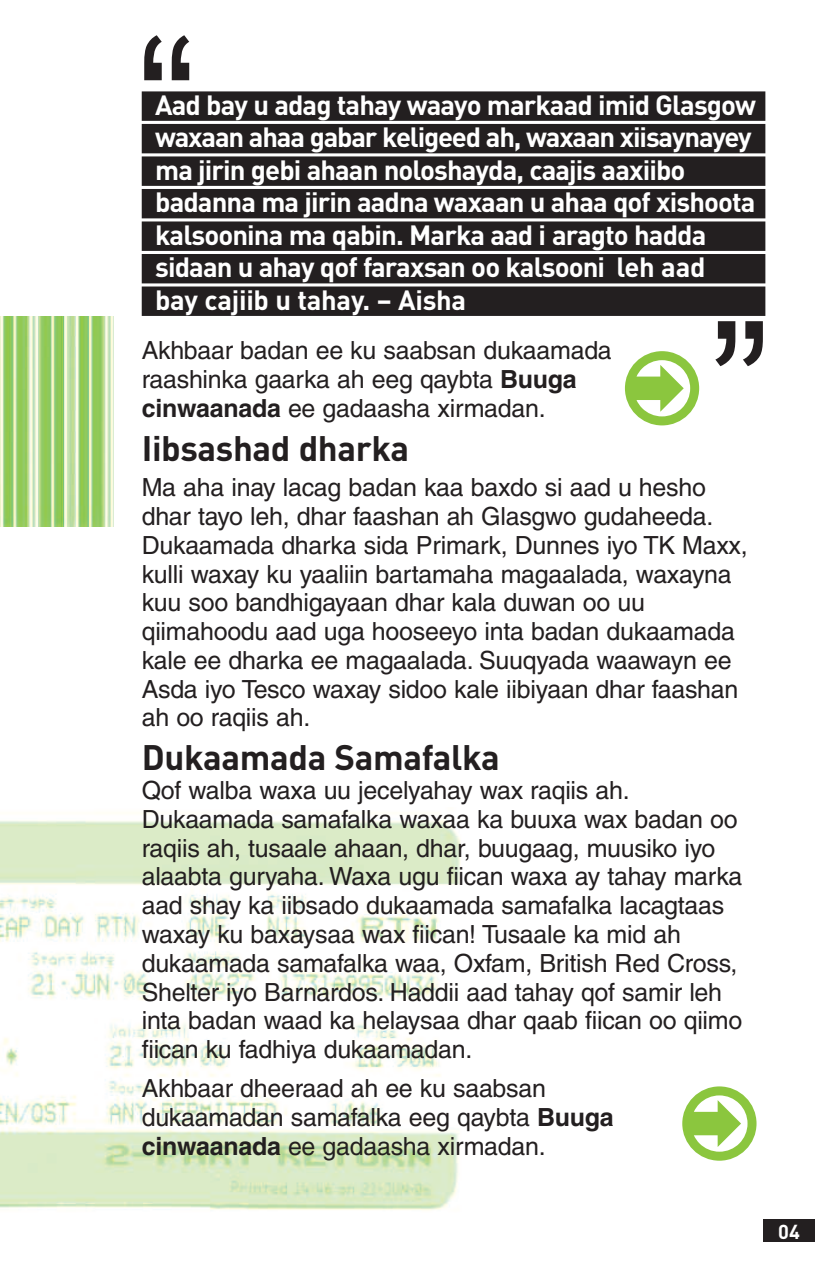
<style>
.page{position:relative;width:815px;height:1262px;background:#fff}
.page>*{position:absolute;margin:0;border:0;box-sizing:border-box;transform-origin:0 0}
.t1{font:700 35px "DIN";letter-spacing:-.01em;color:#231f20}
.t2{font:700 27.5px/32.5px "DIN";letter-spacing:-.035em;color:#fff}
.t3{font:25px/28.8px "Helvetica";letter-spacing:-.01em;color:#231f20}
.t4{font:700 20px "DIN";color:#fff}
.s1{font-weight:700}
</style>
<div class="page">
<img style="left:0;top:820px;width:461px;height:391px">
<img style="left:0;top:316px;width:113px;height:210px">
<div style="left:763px;top:1219px;width:52px;height:23px;background:#231f20"></div>
<div style="left:142px;top:91px;width:623px;height:30px;background:#231f20"></div>
<div style="left:142px;top:124px;width:623px;height:29px;background:#231f20"></div>
<div style="left:142px;top:156px;width:623px;height:30px;background:#231f20"></div>
<div style="left:142px;top:189px;width:623px;height:29px;background:#231f20"></div>
<div style="left:142px;top:221px;width:623px;height:30px;background:#231f20"></div>
<div style="left:142px;top:254px;width:623px;height:29px;background:#231f20"></div>
<div style="left:142px;top:286px;width:623px;height:30px;background:#231f20"></div>
<svg style="left:715px;top:321px;width:48px;height:45px"></svg>
<svg style="left:144px;top:35px;width:45px;height:45px"></svg>
<svg style="left:625px;top:351px;width:74px;height:74px"></svg>
<svg style="left:682px;top:1086px;width:74px;height:74px"></svg>
<p class="t2" style="left:155px;top:89px;width:602px">Aad bay u adag tahay waayo markaad imid Glasgow waxaan ahaa gabar keligeed ah, waxaan xiisaynayey ma jirin gebi ahaan noloshayda, caajis aaxiibo badanna ma jirin aadna waxaan u ahaa qof xishoota kalsoonina ma qabin. Marka aad i aragto hadda sidaan u ahay qof faraxsan oo kalsooni leh aad<br>bay cajiib u tahay. – Aisha</p>
<p class="t3" style="left:142px;top:338px;width:472px">Akhbaar badan ee ku saabsan dukaamada raashinka gaarka ah eeg qaybta <span class="s1">Buuga cinwaanada</span> ee gadaasha xirmadan.</p>
<h1 class="t1" style="left:142px;top:428px;width:269px">Iibsashad dharka</h1>
<p class="t3" style="left:142px;top:475px;width:607px">Ma aha inay lacag badan kaa baxdo si aad u hesho dhar tayo leh, dhar faashan ah Glasgwo gudaheeda.<br>Dukaamada dharka sida Primark, Dunnes iyo TK Maxx, kulli waxay ku yaaliin bartamaha magaalada, waxayna kuu soo bandhigayaan dhar kala duwan oo uu qiimahoodu aad uga hooseeyo inta badan dukaamada kale ee dharka ee magaalada. Suuqyada waawayn ee Asda iyo Tesco waxay sidoo kale iibiyaan dhar faashan ah oo raqiis ah.</p>
<h1 class="t1" style="left:142px;top:737px;width:360px">Dukaamada Samafalka</h1>
<p class="t3" style="left:142px;top:778px;width:602px">Qof walba waxa uu jecelyahay wax raqiis ah.<br>Dukaamada samafalka waxaa ka buuxa wax badan oo raqiis ah, tusaale ahaan, dhar, buugaag, muusiko iyo alaabta guryaha. Waxa ugu fiican waxa ay tahay marka aad shay ka iibsado dukaamada samafalka lacagtaas waxay ku baxaysaa wax fiican! Tusaale ka mid ah dukaamada samafalka waa, Oxfam, British Red Cross, Shelter iyo Barnardos. Haddii aad tahay qof samir leh inta badan waad ka helaysaa dhar qaab fiican oo qiimo fiican ku fadhiya dukaamadan.</p>
<p class="t3" style="left:142px;top:1076px;width:473px">Akhbaar dheeraad ah ee ku saabsan dukaamadan samafalka eeg qaybta <span class="s1">Buuga cinwaanada</span> ee gadaasha xirmadan.</p>
<p class="t4" style="left:778px;top:1219px;width:23px">04</p>
</div>
